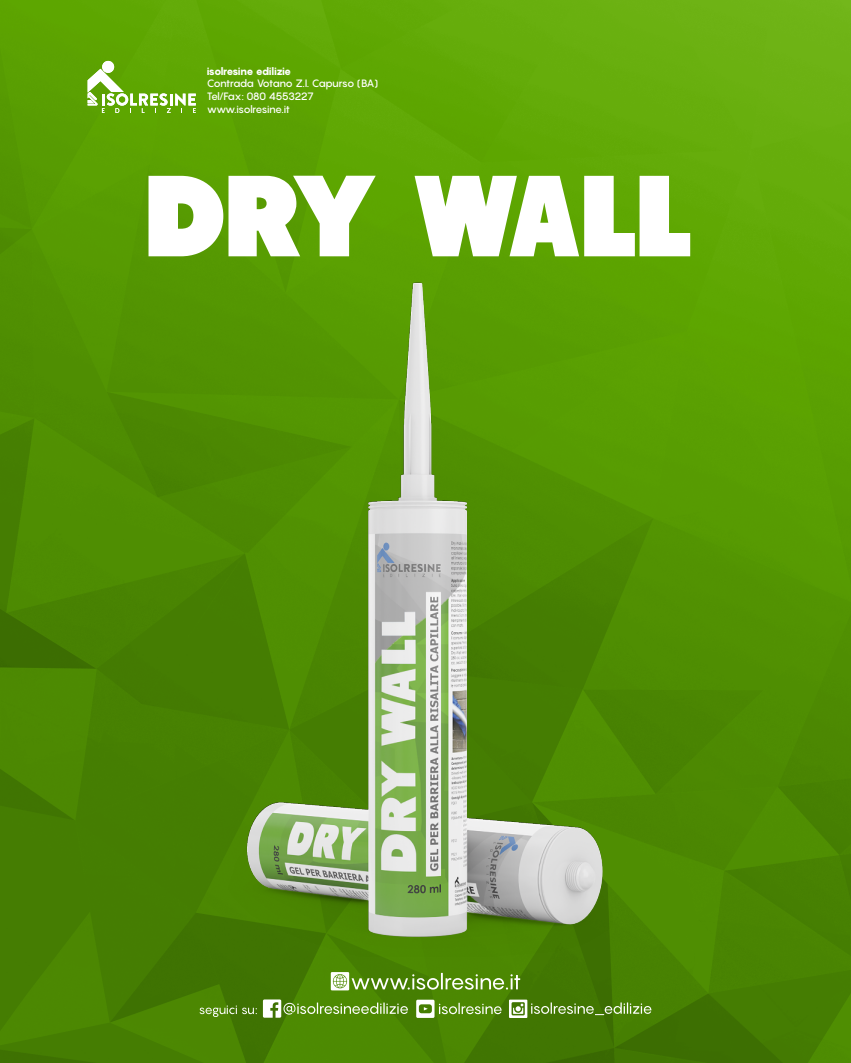
<style>
.page{position:relative;width:851px;height:1063px;background:#fff}
.page>*{position:absolute;margin:0;border:0;box-sizing:border-box;transform-origin:0 0}
.t1{font:115px "Tondu Beta";color:#fff}
.t2{font:500 10.5px/12.6px "Pangram";letter-spacing:-.075em;color:#fff}
.t3{font:800 10.5px "Pangram";letter-spacing:-.075em;color:#fff}
</style>
<div class="page">
<img style="left:0;top:0;width:850px;height:1063px">
<div style="left:102px;top:61px;width:12px;height:12px;background:#fff;border-radius:50%"></div>
<svg style="left:88px;top:69px;width:108px;height:44px"></svg>
<svg style="left:199px;top:972px;width:452px;height:46px;background:#5f8f24"></svg>
<img style="left:156px;top:247px;width:525px;height:710px">
<p class="t3" style="left:207px;top:64px;width:86px">isolresine edilizie</p>
<p class="t2" style="left:207px;top:77px;width:173px">Contrada Votano Z.I. Capurso (BA)<br>Tel/Fax: 080 4553227 www.isolresine.it</p>
<h1 class="t1" style="left:146px;top:147px;width:547px">DRY WALL</h1>
</div>
